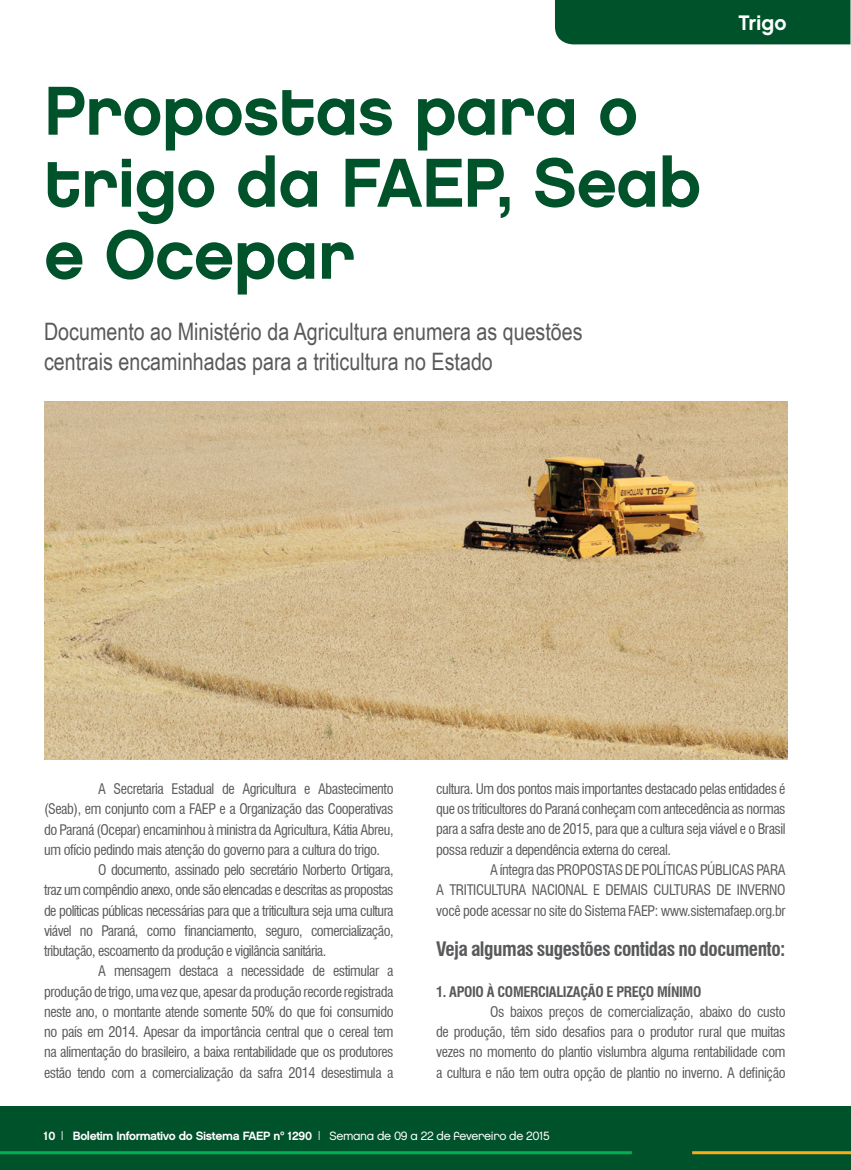
<style>
.page{position:relative;width:851px;height:1170px;background:#fff}
.page>*{position:absolute;margin:0;border:0;box-sizing:border-box;transform-origin:0 0}
.t1{font:69px/72px "Chalet New York Nineteen Eighty";letter-spacing:-.01em;color:#00522a}
.t2{font:24px/30px "Arial Narrow";color:#58595b}
.t3{font:21px "Chalet New York Nineteen Sixty";color:#fff}
.t4{font:700 condensed 19.5px "Swiss 721 BT";letter-spacing:-.025em;color:#58595b}
.t5{font:condensed 14.25px/20.2px "Swiss 721 BT";letter-spacing:-.03em;color:#58595b;text-align:justify}
.t6{font:700 condensed 14.25px "Swiss 721 BT";letter-spacing:-.025em;color:#58595b}
.t7{font:12px "Chalet New York Nineteen Sixty";letter-spacing:-.03em;color:#fff}
.s1{font-family:"Chalet London Nineteen Eighty"}
</style>
<div class="page">
<div style="left:0;top:1106px;width:850px;height:63px;background:#00522a"></div>
<hr style="left:0;top:1151px;width:631px;height:3px;background:#00b055">
<hr style="left:692px;top:1151px;width:158px;height:3px;background:#fbac18">
<div style="left:555px;top:0;width:295px;height:44px;background:#00522a"></div>
<img style="left:44px;top:401px;width:743px;height:358px">
<h1 class="t1" style="left:44px;top:74px;width:658px">Propostas para o trigo da FAEP, Seab e Ocepar</h1>
<h2 class="t2" style="left:44px;top:315px;width:540px">Documento ao Ministério da Agricultura enumera as questões centrais encaminhadas para a triticultura no Estado</h2>
<h3 class="t3" style="left:738px;top:10px;width:50px">Trigo</h3>
<p class="t5" style="left:98px;top:778px;width:297px">A Secretaria Estadual de Agricultura e Abastecimento</p>
<p class="t5" style="left:44px;top:798px;width:351px">(Seab), em conjunto com a FAEP e a Organização das Cooperativas</p>
<p class="t5" style="left:44px;top:819px;width:351px">do Paraná (Ocepar) encaminhou à ministra da Agricultura, Kátia Abreu,</p>
<p class="t5" style="left:44px;top:839px;width:337px">um ofício pedindo mais atenção do governo para a cultura do trigo.</p>
<p class="t5" style="left:98px;top:859px;width:297px">O documento, assinado pelo secretário Norberto Ortigara,</p>
<p class="t5" style="left:44px;top:879px;width:351px">traz um compêndio anexo, onde são elencadas e descritas as propostas</p>
<p class="t5" style="left:44px;top:900px;width:351px">de políticas públicas necessárias para que a triticultura seja uma cultura</p>
<p class="t5" style="left:44px;top:920px;width:351px">viável no Paraná, como financiamento, seguro, comercialização,</p>
<p class="t5" style="left:44px;top:940px;width:283px">tributação, escoamento da produção e vigilância sanitária.</p>
<p class="t5" style="left:98px;top:960px;width:297px">A mensagem destaca a necessidade de estimular a</p>
<p class="t5" style="left:44px;top:981px;width:351px">produção de trigo, uma vez que, apesar da produção recorde registrada</p>
<p class="t5" style="left:44px;top:1001px;width:351px">neste ano, o montante atende somente 50% do que foi consumido</p>
<p class="t5" style="left:44px;top:1021px;width:351px">no país em 2014. Apesar da importância central que o cereal tem</p>
<p class="t5" style="left:44px;top:1041px;width:351px">na alimentação do brasileiro, a baixa rentabilidade que os produtores</p>
<p class="t5" style="left:44px;top:1062px;width:351px">estão tendo com a comercialização da safra 2014 desestimula a</p>
<p class="t5" style="left:436px;top:778px;width:351px">cultura. Um dos pontos mais importantes destacado pelas entidades é que os triticultores do Paraná conheçam com antecedência as normas para a safra deste ano de 2015, para que a cultura seja viável e o Brasil possa reduzir a dependência externa do cereal.</p>
<p class="t5" style="left:436px;top:859px;width:351px;text-indent:54px">A íntegra das PROPOSTAS DE POLÍTICAS PÚBLICAS PARA A TRITICULTURA NACIONAL E DEMAIS CULTURAS DE INVERNO você pode acessar no site do Sistema FAEP: www.sistemafaep.org.br</p>
<h3 class="t4" style="left:436px;top:937px;width:351px">Veja algumas sugestões contidas no documento:</h3>
<p class="t6" style="left:436px;top:982px;width:267px">1. APOIO À COMERCIALIZAÇÃO E PREÇO MÍNIMO</p>
<p class="t5" style="left:436px;top:1001px;width:351px;text-indent:54px">Os baixos preços de comercialização, abaixo do custo de produção, têm sido desafios para o produtor rural que muitas vezes no momento do plantio vislumbra alguma rentabilidade com a cultura e não tem outra opção de plantio no inverno. A definição</p>
<p class="t7" style="left:43px;top:1128px;width:507px">10 | Boletim Informativo do Sistema FAEP nº 1290 | <span class="s1">Semana de 09 a 22 de fevereiro de 2015</span></p>
</div>
